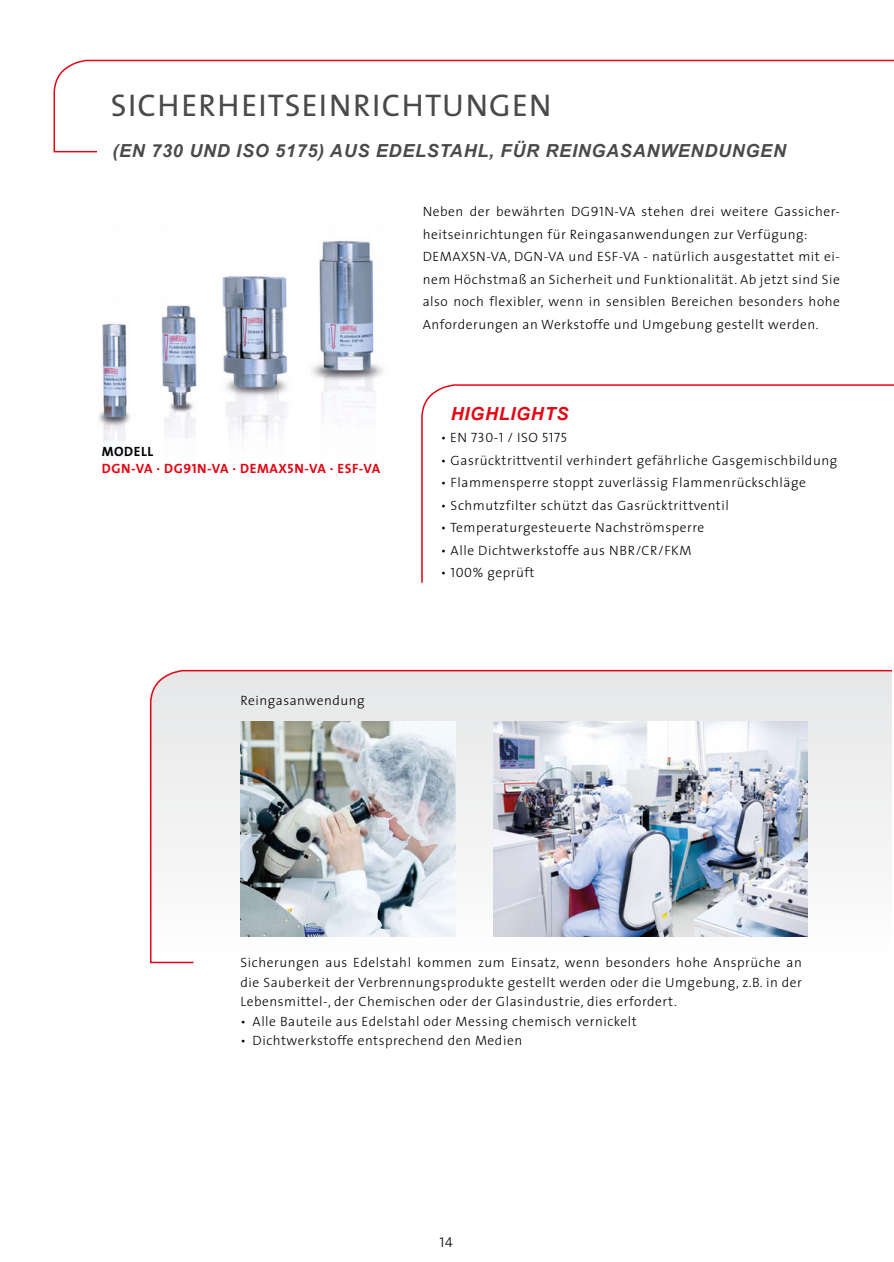
<style>
.page{position:relative;width:894px;height:1262px;background:#fff}
.page>*{position:absolute;margin:0;border:0;box-sizing:border-box;transform-origin:0 0}
.t1{font:31.5px "The Sans";letter-spacing:.04em;color:#4a4a49}
.t2{font:italic 700 18px "Arial";letter-spacing:.04em;color:#4a4a49}
.t3{font:italic 700 18px "Arial";letter-spacing:.04em;color:#e30613}
.t4{font:14.25px "The Sans Light Caps";color:#000}
.t5{font:300 13.5px/22.5px "The Sans";letter-spacing:.04em;color:#000}
.t6{font:700 13.5px/16.2px "The Sans";letter-spacing:.04em;color:#e30613}
.t7{font:13.5px "The Sans Light Caps";letter-spacing:.04em;color:#000}
.s1{font-family:"The Sans Light Caps";font-weight:400}
.s2{color:#000}
.s3{font-family:"The Sans Bold Caps";font-weight:400}
.s4{font-family:"The Sans";font-weight:300}
</style>
<div class="page">
<svg style="left:149px;top:669px;width:743px;height:295px"></svg>
<img style="left:240px;top:722px;width:215px;height:215px">
<img style="left:493px;top:722px;width:314px;height:215px">
<img style="left:99px;top:240px;width:284px;height:217px">
<svg style="left:53px;top:59px;width:840px;height:94px"></svg>
<svg style="left:421px;top:384px;width:472px;height:199px"></svg>
<h1 class="t1" style="left:111px;top:79px;width:442px">SICHERHEITSEINRICHTUNGEN</h1>
<h2 class="t2" style="left:112px;top:139px;width:91px">(EN 730 UND</h2>
<h2 class="t2" style="left:236px;top:139px;width:108px">ISO 5175) AUS</h2>
<h2 class="t2" style="left:375px;top:139px;width:411px">EDELSTAHL, FÜR REINGASANWENDUNGEN</h2>
<p class="t5" style="left:422px;top:200px;width:418px">Neben der bewährten DG<span class="s1">91</span>N-VA stehen drei weitere Gassicher&shy;heitseinrichtungen für Reingasanwendungen zur Verfügung:<br>DEMAX<span class="s1">5</span>N-VA, DGN-VA und ESF-VA - natürlich ausgestattet mit ei&shy;nem Höchstmaß an Sicherheit und Funktionalität. Ab jetzt sind Sie also noch flexibler, wenn in sensiblen Bereichen besonders hohe Anforderungen an Werkstoffe und Umgebung gestellt werden.</p>
<p class="t6" style="left:102px;top:443px;width:280px"><span class="s2">Modell<br></span>DGN-VA · DG<span class="s3">91</span>N-VA · DEMAX<span class="s3">5</span>N-VA · ESF-VA</p>
<p class="t5" style="left:240px;top:688px;width:126px">Reingasanwendung</p>
<h2 class="t3" style="left:450px;top:402px;width:118px">HIGHLIGHTS</h2>
<p class="t7" style="left:440px;top:426px;width:128px"><span class="s4">• EN</span> 730-1 <span class="s4">/ ISO</span> 5175</p>
<p class="t5" style="left:440px;top:448px;width:398px">• Gasrücktrittventil verhindert gefährliche Gasgemischbildung</p>
<p class="t5" style="left:440px;top:471px;width:366px">• Flammensperre stoppt zuverlässig Flammenrückschläge</p>
<p class="t5" style="left:440px;top:493px;width:289px">• Schmutzfilter schützt das Gasrücktrittventil</p>
<p class="t5" style="left:440px;top:516px;width:265px">• Temperaturgesteuerte Nachströmsperre</p>
<p class="t5" style="left:440px;top:538px;width:252px">• Alle Dichtwerkstoffe aus NBR/CR/FKM</p>
<p class="t5" style="left:440px;top:561px;width:95px">• <span class="s1">100</span>% geprüft</p>
<p class="t5" style="left:240px;top:952px;width:562px;line-height:19.5px;text-align:justify">Sicherungen aus Edelstahl kommen zum Einsatz, wenn besonders hohe Ansprüche an die Sauberkeit der Verbrennungsprodukte gestellt werden oder die Umgebung, z.B. in der Lebensmittel-, der Chemischen oder der Glasindustrie, dies erfordert.</p>
<p class="t5" style="left:240px;top:1009px;width:397px">• Alle Bauteile aus Edelstahl oder Messing chemisch vernickelt</p>
<p class="t5" style="left:240px;top:1029px;width:283px">• Dichtwerkstoffe entsprechend den Medien</p>
<p class="t4" style="left:439px;top:1231px;width:15px">14</p>
</div>
